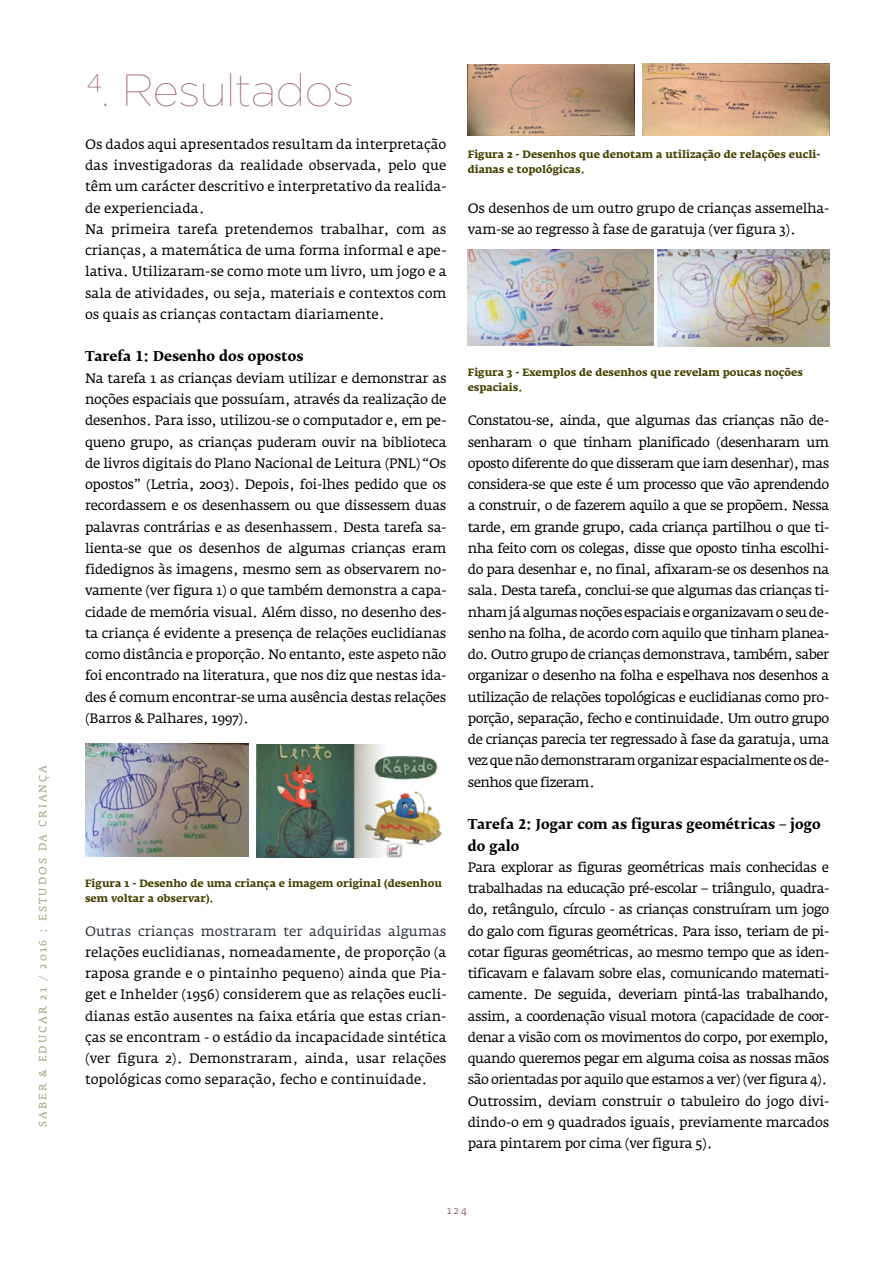
<style>
.page{position:relative;width:893px;height:1263px;background:#fff}
.page>*{position:absolute;margin:0;border:0;box-sizing:border-box;transform-origin:0 0}
.t1{font:100 45px "Gotham";letter-spacing:-.02em;color:#a66b7a}
.t2{font:13.5px/21.3px "Fedra Serif A";letter-spacing:-.02em;color:#000;text-align:justify}
.t3{font:13.5px/21.3px "Fedra Serif A";letter-spacing:-.04em;color:#000}
.t4{font:13.5px/21.3px "Fedra Serif A";color:#000}
.t5{font:13.5px/21.3px "Fedra Serif B Bold TF";color:#000}
.t6{font:13.5px "Fedra Serif A";color:#2f353b}
.t7{font:700 10.5px/15px "Fedra Serif A";color:#424200}
.t8{font:10.5px "Fedra Serif A";letter-spacing:.2em;color:#a1a180}
.t9{font:10.5px "Fedra Serif A";color:#a66b7a}
</style>
<div class="page">
<img style="left:85px;top:743px;width:163px;height:114px">
<img style="left:256px;top:744px;width:186px;height:114px">
<img style="left:468px;top:64px;width:167px;height:71px">
<img style="left:642px;top:64px;width:187px;height:71px">
<img style="left:468px;top:249px;width:186px;height:97px">
<img style="left:658px;top:250px;width:171px;height:96px">
<p class="t8" style="left:37px;top:1127px;width:363px;rotate:-90deg">SABER &amp; EDUCAR 21 / 2016 : ESTUDOS DA CRIANÇA</p>
<h1 class="t1" style="left:85px;top:63px;width:271px">4. Resultados</h1>
<p class="t4" style="left:85px;top:134px;width:363px">Os dados aqui apresentados resultam da interpretação das investigadoras da realidade observada, pelo que têm um carácter descritivo e interpretativo da realida&shy;de experienciada.<br>Na primeira tarefa pretendemos trabalhar, com as crianças, a matemática de uma forma informal e ape&shy;lativa. Utilizaram-se como mote um livro, um jogo e a sala de atividades, ou seja, materiais e contextos com os quais as crianças contactam diariamente.</p>
<p class="t5" style="left:85px;top:346px;width:220px">Tarefa 1: Desenho dos opostos</p>
<p class="t2" style="left:85px;top:367px;width:363px">Na tarefa 1 as crianças deviam utilizar e demonstrar as noções espaciais que possuíam, através da realização de desenhos. Para isso, utilizou-se o computador e, em pe&shy;queno grupo, as crianças puderam ouvir na biblioteca de livros digitais do Plano Nacional de Leitura (PNL) “Os opostos” (Letria, 2003). Depois, foi-lhes pedido que os recordassem e os desenhassem ou que dissessem duas palavras contrárias e as desenhassem. Desta tarefa sa&shy;lienta-se que os desenhos de algumas crianças eram fidedignos às imagens, mesmo sem as observarem no&shy;vamente (ver figura 1) o que também demonstra a capa&shy;cidade de memória visual. Além disso, no desenho des&shy;ta criança é evidente a presença de relações euclidianas como distância e proporção. No entanto, este aspeto não foi encontrado na literatura, que nos diz que nestas ida&shy;des é comum encontrar-se uma ausência destas relações (Barros &amp; Palhares, 1997).</p>
<p class="t7" style="left:85px;top:876px;width:358px">Figura 1 - Desenho de uma criança e imagem original (desenhou sem voltar a observar).</p>
<p class="t6" style="left:85px;top:923px;width:363px">Outras crianças mostraram ter adquiridas algumas</p>
<p class="t2" style="left:85px;top:941px;width:363px">relações euclidianas, nomeadamente, de proporção (a raposa grande e o pintainho pequeno) ainda que Pia&shy;get e Inhelder (1956) considerem que as relações eucli&shy;dianas estão ausentes na faixa etária que estas crian&shy;ças se encontram - o estádio da incapacidade sintética (ver figura 2). Demonstraram, ainda, usar relações topológicas como separação, fecho e continuidade.</p>
<p class="t7" style="left:468px;top:146px;width:354px">Figura 2 - Desenhos que denotam a utilização de relações eucli&shy;dianas e topológicas.</p>
<p class="t2" style="left:468px;top:197px;width:363px">Os desenhos de um outro grupo de crianças assemelha&shy;vam-se ao regresso à fase de garatuja (ver figura 3).</p>
<p class="t7" style="left:468px;top:365px;width:337px">Figura 3 - Exemplos de desenhos que revelam poucas noções espaciais.</p>
<p class="t2" style="left:468px;top:410px;width:363px">Constatou-se, ainda, que algumas das crianças não de&shy;senharam o que tinham planificado (desenharam um oposto diferente do que disseram que iam desenhar), mas considera-se que este é um processo que vão aprendendo a construir, o de fazerem aquilo a que se propõem. Nessa tarde, em grande grupo, cada criança partilhou o que ti&shy;nha feito com os colegas, disse que oposto tinha escolhi&shy;do para desenhar e, no final, afixaram-se os desenhos na sala. Desta tarefa, conclui-se que algumas das crianças ti&shy;nham já algumas noções espaciais e organizavam o seu de&shy;senho na folha, de acordo com aquilo que tinham planea&shy;do. Outro grupo de crianças demonstrava, também, saber organizar o desenho na folha e espelhava nos desenhos a utilização de relações topológicas e euclidianas como pro&shy;porção, separação, fecho e continuidade. Um outro grupo de crianças parecia ter regressado à fase da garatuja, uma vez que não demonstraram organizar espacialmente os de&shy;senhos que fizeram.</p>
<p class="t5" style="left:468px;top:814px;width:354px">Tarefa 2: Jogar com as figuras geométricas – jogo do galo</p>
<p class="t3" style="left:468px;top:856px;width:363px">Para explorar as figuras geométricas mais conhecidas e trabalhadas na educação pré-escolar – triângulo, quadra&shy;do, retângulo, círculo - as crianças construíram um jogo do galo com figuras geométricas. Para isso, teriam de pi&shy;cotar figuras geométricas, ao mesmo tempo que as iden&shy;tificavam e falavam sobre elas, comunicando matemati&shy;camente. De seguida, deveriam pintá-las trabalhando, assim, a coordenação visual motora (capacidade de coor&shy;denar a visão com os movimentos do corpo, por exemplo, quando queremos pegar em alguma coisa as nossas mãos são orientadas por aquilo que estamos a ver) (ver figura 4).<br>Outrossim, deviam construir o tabuleiro do jogo divi&shy;dindo-o em 9 quadrados iguais, previamente marcados para pintarem por cima (ver figura 5).</p>
<p class="t9" style="left:447px;top:1204px;width:21px">124</p>
</div>
